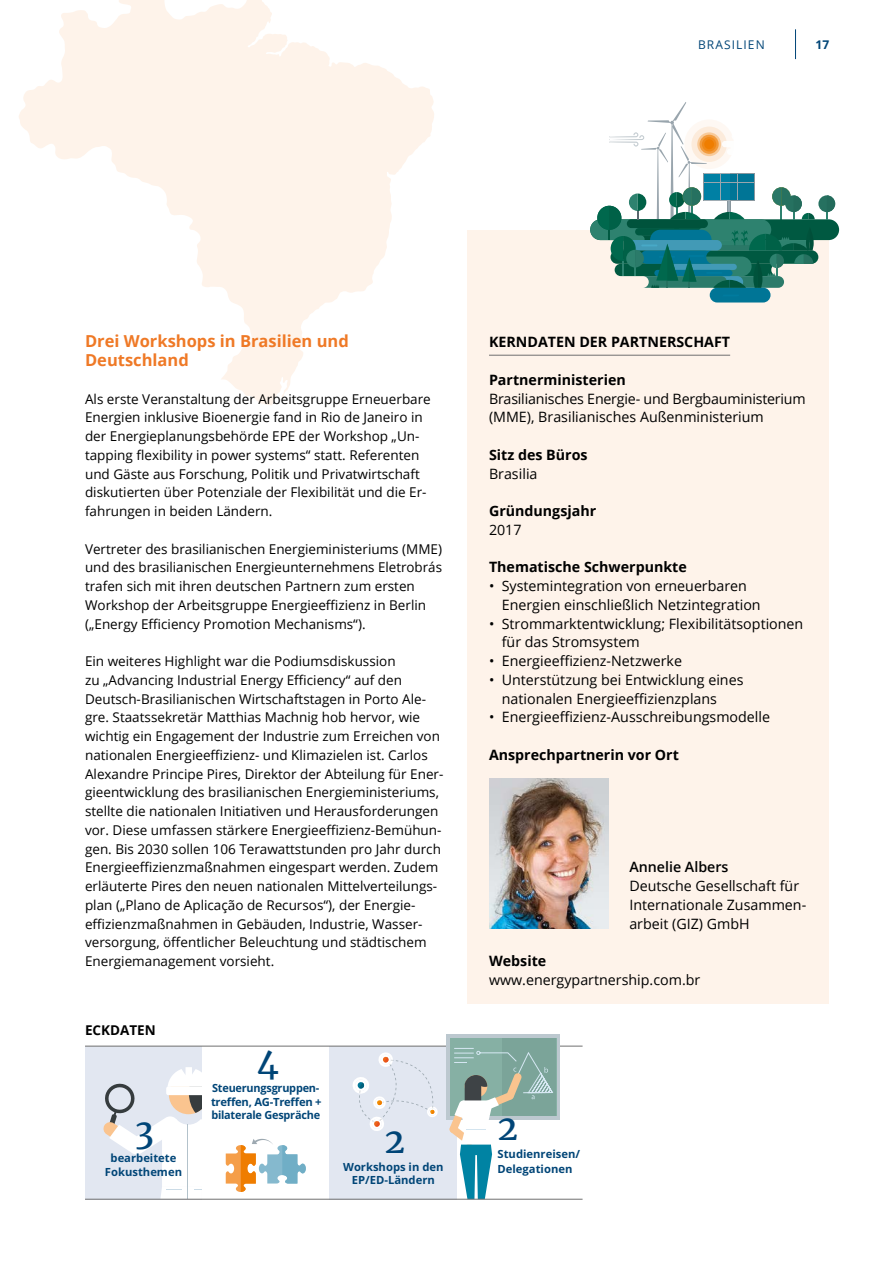
<style>
.page{position:relative;width:893px;height:1263px;background:#fff}
.page>*{position:absolute;margin:0;border:0;box-sizing:border-box;transform-origin:0 0}
.t1{font:34.5px "Merriweather";color:#004577}
.t2{font:700 16.5px/18.8px "Open Sans";color:#ef7926}
.t3{font:14.25px/18.8px "Open Sans";color:#000}
.t4{font:700 14.25px "Open Sans";color:#000}
.t5{font:600 14.25px "Open Sans";color:#000}
.t6{font:13.5px/18.8px "Open Sans";color:#000}
.t7{font:700 13.5px "Open Sans";color:#000}
.t8{font:12px "Open Sans";letter-spacing:.09em;color:#004577}
.t9{font:700 12px "Open Sans";color:#004577}
.t10{font:700 11.25px/13.5px "Open Sans";color:#004577;text-align:center}
.t11{font:700 11.25px "Open Sans";letter-spacing:-.02em;color:#004577}
.t12{font:700 11.25px "Open Sans";letter-spacing:-.025em;color:#004577}
</style>
<div class="page">
<div style="left:468px;top:230px;width:361px;height:774px;background:#fef3ea"></div>
<img style="left:489px;top:778px;width:119px;height:150px">
<div style="left:590px;top:219px;width:84px;height:21px;background:#2e826f;border-radius:10px"></div>
<div style="left:710px;top:288px;width:60px;height:14px;background:#007596;border-radius:7px"></div>
<svg style="left:597px;top:102px;width:238px;height:186px"></svg>
<hr style="left:489px;top:355px;width:241px;height:1px;background:#706f6f">
<svg style="left:19px;top:0;width:415px;height:405px"></svg>
<div style="left:85px;top:1046px;width:117px;height:153px;background:#e2e7f1"></div>
<div style="left:330px;top:1046px;width:127px;height:153px;background:#e2e7f1"></div>
<hr style="left:85px;top:1046px;width:498px;height:1px;background:#706f6f">
<svg style="left:103px;top:1067px;width:99px;height:132px"></svg>
<div style="left:446px;top:1034px;width:114px;height:86px;background:#bcc8cf"></div>
<div style="left:450px;top:1038px;width:106px;height:78px;background:#86b0a4"></div>
<div style="left:502px;top:1038px;width:54px;height:78px;background:#7ba499"></div>
<svg style="left:449px;top:1048px;width:104px;height:151px"></svg>
<hr style="left:85px;top:1199px;width:498px;height:1px;background:#706f6f">
<svg style="left:226px;top:1139px;width:80px;height:53px"></svg>
<svg style="left:352px;top:1052px;width:86px;height:79px"></svg>
<hr style="left:795px;top:29px;width:1px;height:30px;background:#004577">
<p class="t8" style="left:698px;top:36px;width:68px">BRASILIEN</p>
<p class="t9" style="left:815px;top:36px;width:15px">17</p>
<p class="t2" style="left:85px;top:332px;width:265px">Drei Workshops in Brasilien und<br>Deutschland</p>
<p class="t6" style="left:85px;top:389px;width:347px">Als erste Veranstaltung der Arbeitsgruppe Erneuerbare Energien inklusive Bioenergie fand in Rio de Janeiro in der Energieplanungsbehörde EPE der Workshop „Un&shy;tapping flexibility in power systems“ statt. Referenten und Gäste aus Forschung, Politik und Privatwirtschaft diskutierten über Potenziale der Flexibilität und die Er&shy;fahrungen in beiden Ländern.</p>
<p class="t6" style="left:85px;top:539px;width:359px">Vertreter des brasilianischen Energieministeriums (MME) und des brasilianischen Energieunternehmens Eletrobrás trafen sich mit ihren deutschen Partnern zum ersten Workshop der Arbeitsgruppe Energieeffizienz in Berlin („Energy Efficiency Promotion Mechanisms“).</p>
<p class="t6" style="left:85px;top:651px;width:360px">Ein weiteres Highlight war die Podiumsdiskussion<br>zu „Advancing Industrial Energy Efficiency“ auf den Deutsch-Brasilianischen Wirtschaftstagen in Porto Ale&shy;gre. Staatssekretär Matthias Machnig hob hervor, wie wichtig ein Engagement der Industrie zum Erreichen von nationalen Energieeffizienz- und Klimazielen ist. Carlos Alexandre Principe Pires, Direktor der Abteilung für Ener&shy;gieentwicklung des brasilianischen Energieministeriums, stellte die nationalen Initiativen und Herausforderungen vor. Diese umfassen stärkere Energieeffizienz-Bemühun&shy;gen. Bis 2030 sollen 106 Terawattstunden pro Jahr durch Energieeffizienzmaßnahmen eingespart werden. Zudem erläuterte Pires den neuen nationalen Mittelverteilungs&shy;plan („Plano de Aplicação de Recursos“), der Energie&shy;effizienzmaßnahmen in Gebäuden, Industrie, Wasser&shy;versorgung, öffentlicher Beleuchtung und städtischem Energiemanagement vorsieht.</p>
<p class="t7" style="left:85px;top:1021px;width:72px">ECKDATEN</p>
<h1 class="t1" style="left:135px;top:1110px;width:21px">3</h1>
<p class="t10" style="left:105px;top:1151px;width:79px">bearbeitete<br>Fokusthemen</p>
<h1 class="t1" style="left:257px;top:1040px;width:24px">4</h1>
<p class="t11" style="left:212px;top:1080px;width:109px">Steuerungsgruppen-</p>
<p class="t11" style="left:211px;top:1107px;width:110px">bilaterale Gespräche</p>
<p class="t12" style="left:211px;top:1093px;width:112px">treffen, AG-Treffen +</p>
<h1 class="t1" style="left:384px;top:1119px;width:22px">2</h1>
<p class="t10" style="left:343px;top:1159px;width:102px">Workshops in den<br>EP/ED-Ländern</p>
<p class="t4" style="left:489px;top:332px;width:243px">KERNDATEN DER PARTNERSCHAFT</p>
<p class="t4" style="left:489px;top:370px;width:138px">Partnerministerien</p>
<p class="t3" style="left:489px;top:389px;width:318px">Brasilianisches Energie- und Bergbauministerium (MME), Brasilianisches Außenministerium</p>
<p class="t4" style="left:489px;top:445px;width:100px">Sitz des Büros</p>
<p class="t3" style="left:489px;top:464px;width:50px">Brasilia</p>
<p class="t4" style="left:489px;top:501px;width:109px">Gründungsjahr</p>
<p class="t3" style="left:489px;top:520px;width:34px">2017</p>
<p class="t4" style="left:489px;top:557px;width:199px">Thematische Schwerpunkte</p>
<p class="t3" style="left:502px;top:576px;width:260px;text-indent:-13px">• Systemintegration von erneuerbaren<br>Energien einschließlich Netzintegration</p>
<p class="t3" style="left:502px;top:614px;width:303px;text-indent:-13px">• Strommarktentwicklung; Flexibilitätsoptionen für das Stromsystem</p>
<p class="t3" style="left:489px;top:651px;width:195px">• Energieeffizienz-Netzwerke</p>
<p class="t3" style="left:502px;top:670px;width:243px;text-indent:-13px">• Unterstützung bei Entwicklung eines nationalen Energieeffizienzplans</p>
<p class="t3" style="left:489px;top:707px;width:283px">• Energieeffizienz-Ausschreibungsmodelle</p>
<p class="t4" style="left:489px;top:745px;width:191px">Ansprechpartnerin vor Ort</p>
<p class="t5" style="left:629px;top:857px;width:101px">Annelie Albers</p>
<p class="t3" style="left:629px;top:876px;width:178px">Deutsche Gesellschaft für<br>Internationale Zusammen&shy;arbeit (GIZ) GmbH</p>
<p class="t4" style="left:489px;top:951px;width:59px">Website</p>
<p class="t3" style="left:489px;top:970px;width:213px">www.energypartnership.com.br</p>
<h1 class="t1" style="left:497px;top:1106px;width:22px">2</h1>
<p class="t10" style="left:497px;top:1145px;width:84px;line-height:15.6px;text-align:left">Studienreisen/<br>Delegationen</p>
</div>
